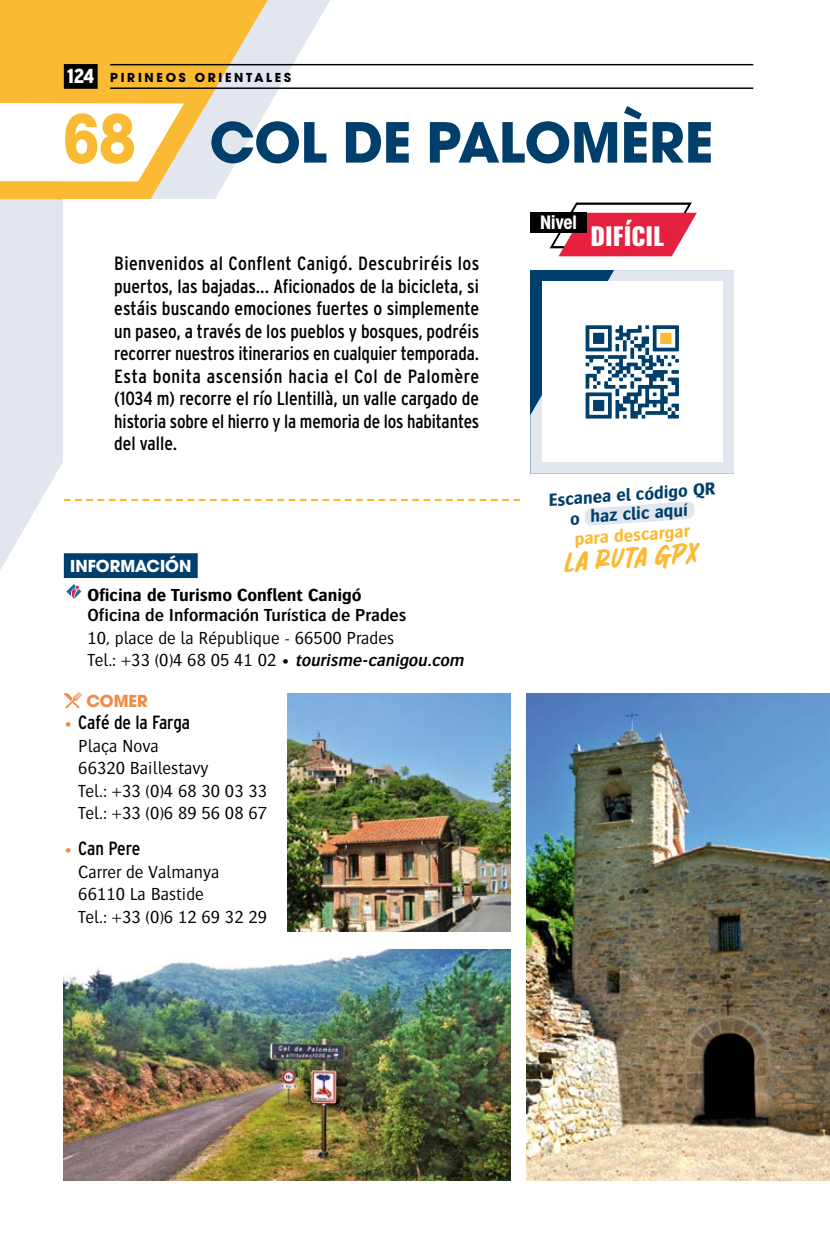
<style>
.page{position:relative;width:830px;height:1244px;background:#fff}
.page>*{position:absolute;margin:0;border:0;box-sizing:border-box;transform-origin:0 0}
.t1{font:700 60.75px "Avant Garde Gothic Itc T";color:#003e6b}
.t2{font:800 24.3px "Oswald";color:#fff}
.t3{font:700 condensed 20.25px "Avant Garde Gothic Itc T";color:#fff}
.t4{font:19.12px/22.5px "Interstate Condensed";letter-spacing:-.005em;color:#000;text-align:justify}
.t5{font:300 18.22px/22.5px "Bosis";color:#000}
.t6{font:600 18.22px "Bosis";color:#000}
.t7{font:700 18.22px "Bosis";color:#000}
.t8{font:700 18.22px/19.1px "Bosis";color:#003e6b;text-align:center}
.t9{font:700 18.22px "Bosis";color:#fbba33}
.t10{font:700 18.22px "Avant Garde Gothic Itc T";color:#fff}
.t11{font:700 18.22px "Avant Garde Gothic Itc T";color:#f18a46}
.t12{font:18px "Chalk Brush Personal Use";color:#fbba33}
.t13{font:700 13.72px "Avant Garde Gothic Itc T";letter-spacing:.2em;color:#000}
.s1{font-family:"Interstate Condensed";font-weight:900;font-size:20.25px;color:#fff}
.s2{font-stretch:condensed;font-size:72px;color:#fbba33}
.s3{font-weight:600;font-style:italic}
.s4{font-family:"Bosis";font-weight:700;font-size:18.22px;color:#f18a46}
</style>
<div class="page">
<svg style="left:0;top:0;width:330px;height:571px"></svg>
<svg style="left:0;top:0;width:267px;height:199px;background:#f5c76a"></svg>
<svg style="left:0;top:103px;width:184px;height:79px"></svg>
<hr style="left:829px;top:590px;width:1px;height:594px;background:#fdf8f2">
<img style="left:526px;top:693px;width:303px;height:487px">
<img style="left:287px;top:693px;width:223px;height:238px">
<img style="left:64px;top:950px;width:446px;height:230px">
<svg style="left:585px;top:501px;width:109px;height:25px"></svg>
<div style="left:63px;top:200px;width:467px;height:301px;background:#fff"></div>
<svg style="left:64px;top:499px;width:456px;height:2px"></svg>
<svg style="left:547px;top:202px;width:149px;height:54px"></svg>
<div style="left:530px;top:213px;width:56px;height:20px;background:#000"></div>
<div style="left:64px;top:553px;width:133px;height:25px;background:#003e6b"></div>
<svg style="left:66px;top:584px;width:15px;height:15px"></svg>
<svg style="left:64px;top:692px;width:18px;height:17px"></svg>
<svg style="left:530px;top:270px;width:204px;height:204px;background:#a6bacc"></svg>
<div style="left:542px;top:282px;width:180px;height:180px;background:#fff"></div>
<svg style="left:585px;top:325px;width:93px;height:93px"></svg>
<hr style="left:829px;top:439px;width:1px;height:150px;background:#f0f2f7">
<hr style="left:110px;top:64px;width:643px;height:1px;background:#000">
<hr style="left:110px;top:87px;width:643px;height:2px;background:#000">
<div style="left:64px;top:64px;width:34px;height:25px;background:#000"></div>
<p class="t13" style="left:67px;top:69px;width:225px"><span class="s1">124</span> PIRINEOS ORIENTALES</p>
<h1 class="t1" style="left:63px;top:105px;width:651px"><span class="s2">68</span> COL DE PALOMÈRE</h1>
<p class="t4" style="left:114px;top:252px;width:366px">Bienvenidos al Conflent Canigó. Descubriréis los puertos, las bajadas... Aficionados de la bicicleta, si estáis buscando emociones fuertes o simplemente un paseo, a través de los pueblos y bosques, podréis recorrer nuestros itinerarios en cualquier temporada.<br>Esta bonita ascensión hacia el Col de Palomère (1034 m) recorre el río Llentillà, un valle cargado de historia sobre el hierro y la memoria de los habitantes del valle.</p>
<p class="t10" style="left:70px;top:554px;width:122px">INFORMACIÓN</p>
<p class="t7" style="left:87px;top:585px;width:275px">Oficina de Turismo Conflent Canigó</p>
<p class="t6" style="left:87px;top:605px;width:320px">Oficina de Información Turística de Prades</p>
<p class="t5" style="left:87px;top:626px;width:381px">10, place de la République - 66500 Prades<br>Te l. : + 3 3 ( 0 )4 6 8 0 5 4 1 0 2 • <span class="s3">tourisme-canigou.com</span></p>
<p class="t11" style="left:86px;top:689px;width:63px">COMER</p>
<p class="t4" style="left:64px;top:711px;width:128px"><span class="s4">•</span> Café de la Farga</p>
<p class="t5" style="left:78px;top:734px;width:190px">Plaça Nova<br>66320 Baillestavy<br>Tel.: +33 (0)4 68 30 03 33<br>Tel.: +33 (0)6 89 56 08 67</p>
<p class="t4" style="left:64px;top:837px;width:78px"><span class="s4">•</span> Can Pere</p>
<p class="t5" style="left:78px;top:860px;width:190px">Carrer de Valmanya<br>66110 La Bastide<br>Tel.: +33 (0)6 12 69 32 29</p>
<p class="t3" style="left:540px;top:210px;width:38px">Nivel</p>
<p class="t2" style="left:590px;top:223px;width:75px">DIFÍCIL</p>
<p class="t8" style="left:547px;top:490px;width:169px;rotate:-4deg">Escanea el código QR o haz clic aquí</p>
<p class="t9" style="left:573px;top:529px;width:117px;rotate:-4deg">para descargar</p>
<p class="t12" style="left:562px;top:554px;width:138px;rotate:-4deg">la ruta gpx</p>
</div>
